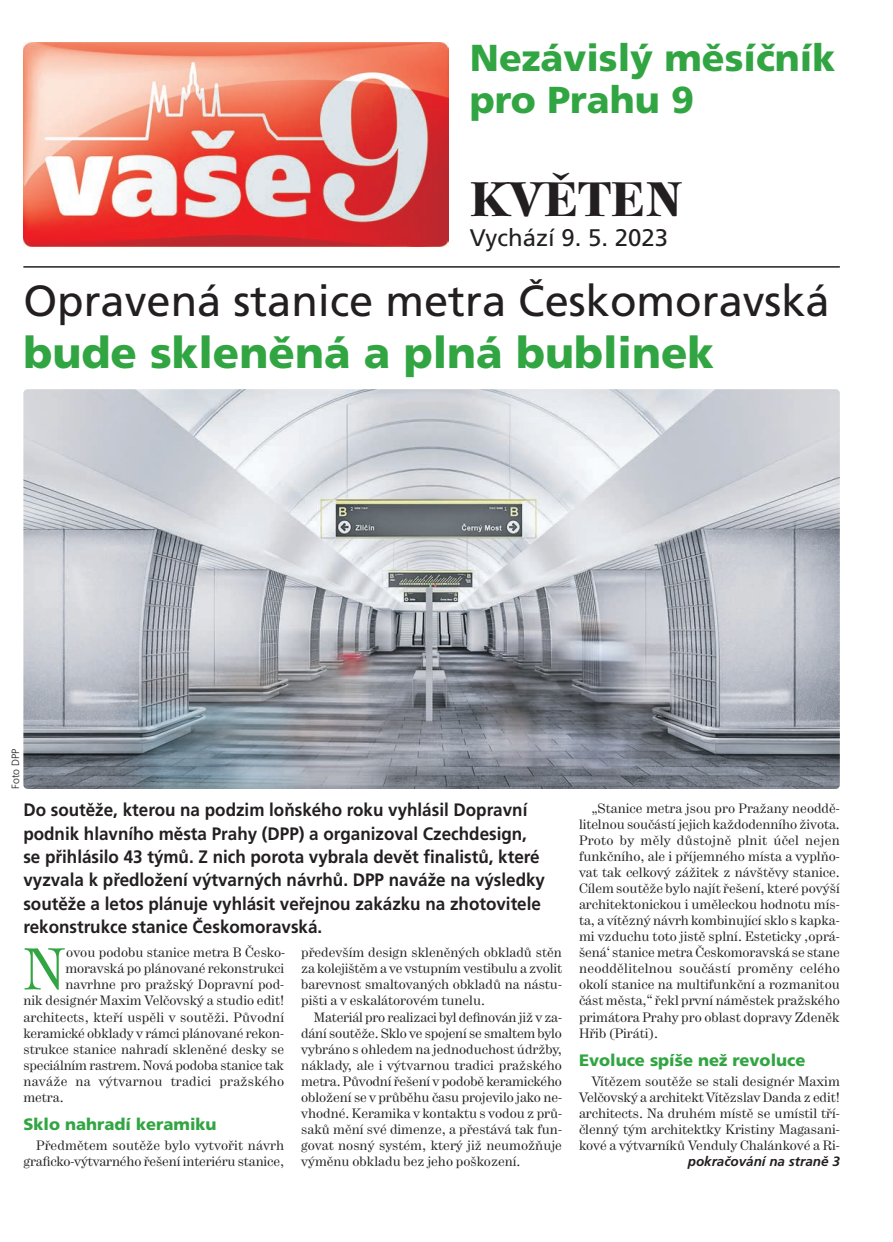
<style>
.page{position:relative;width:893px;height:1242px;background:#fff}
.page>*{position:absolute;margin:0;border:0;box-sizing:border-box;transform-origin:0 0}
.t1{font:58.5px "Hercules";color:#32a543}
.t2{font:500 48px "Hercules";letter-spacing:.015em;color:#231f20}
.t3{font:43.5px "Frutiger CE";color:#231f20}
.t4{font:900 43.5px "Frutiger CE";color:#32a543}
.t5{font:900 37.5px/42px "Frutiger CE";color:#32a543}
.t6{font:24px "Frutiger CE";color:#231f20}
.t7{font:700 18px/23.4px "Frutiger CE";color:#231f20;scale:.95 1}
.t8{font:900 16.5px "Frutiger CE";color:#32a543}
.t9{font:13.5px/16px "Hercules";color:#231f20;text-align:justify}
.t10{font:13.5px "Hercules";letter-spacing:.02em;color:#231f20}
.t11{font:italic 700 13.5px "Frutiger CE";color:#231f20}
.t12{font:300 10.5px "Frutiger CE";color:#231f20}
</style>
<div class="page">
<img style="left:23px;top:43px;width:426px;height:204px">
<hr style="left:23px;top:266px;width:817px;height:2px;background:#231f20">
<img style="left:23px;top:389px;width:817px;height:400px;border-radius:4px">
<h3 class="t5" style="left:470px;top:39px;width:367px">Nezávislý měsíčník pro Prahu 9</h3>
<h2 class="t2" style="left:470px;top:170px;width:213px">KVĚTEN</h2>
<h3 class="t6" style="left:470px;top:227px;width:200px">Vychází 9. 5. 2023</h3>
<h3 class="t3" style="left:23px;top:282px;width:808px">Opravená stanice metra Českomoravská</h3>
<h3 class="t4" style="left:23px;top:335px;width:692px">bude skleněná a plná bublinek</h3>
<p class="t12" style="left:11px;top:789px;width:42px;rotate:-90deg">Foto DPP</p>
<p class="t7" style="left:23px;top:799px;width:551px">Do soutěže, kterou na podzim loňského roku vyhlásil Dopravní podnik hlavního města Prahy (DPP) a organizoval Czechdesign, se přihlásilo 43 týmů. Z nich porota vybrala devět finalistů, které vyzvala k předložení výtvarných návrhů. DPP naváže na výsledky soutěže a letos plánuje vyhlásit veřejnou zakázku na zhotovitele rekonstrukce stanice Českomoravská.</p>
<h1 class="t1" style="left:23px;top:948px;width:44px">N</h1>
<p class="t9" style="left:66px;top:945px;width:220px">ovou podobu stanice metra B Česko-</p>
<p class="t9" style="left:65px;top:961px;width:220px">moravská po plánované rekonstrukci</p>
<p class="t9" style="left:65px;top:977px;width:220px">navrhne pro pražský Dopravní pod-</p>
<p class="t9" style="left:23px;top:993px;width:262px">nik designér Maxim Velčovský a studio edit!</p>
<p class="t9" style="left:23px;top:1010px;width:262px">architects, kteří uspěli v soutěži. Původní</p>
<p class="t9" style="left:23px;top:1026px;width:262px">keramické obklady v rámci plánované rekon-</p>
<p class="t9" style="left:23px;top:1042px;width:262px">strukce stanice nahradí skleněné desky se</p>
<p class="t9" style="left:23px;top:1058px;width:262px">speciálním rastrem. Nová podoba stanice tak</p>
<p class="t10" style="left:23px;top:1076px;width:262px">naváže na výtvarnou tradici pražského</p>
<p class="t9" style="left:23px;top:1090px;width:42px">metra.</p>
<p class="t8" style="left:23px;top:1117px;width:195px">Sklo nahradí keramiku</p>
<p class="t9" style="left:23px;top:1138px;width:262px;text-align:right">Předmětem soutěže bylo vytvořit návrh graficko-výtvarného řešení interiéru stanice,</p>
<p class="t9" style="left:301px;top:945px;width:262px">především design skleněných obkladů stěn za kolejištěm a ve vstupním vestibulu a zvolit barevnost smaltovaných obkladů na nástu&shy;pišti a v eskalátorovém tunelu.</p>
<p class="t9" style="left:301px;top:1010px;width:262px;text-indent:13px">Materiál pro realizaci byl definován již v za&shy;dání soutěže. Sklo ve spojení se smaltem bylo vybráno s ohledem na jednoduchost údržby, náklady, ale i výtvarnou tradici pražského metra. Původní řešení v podobě keramického obložení se v průběhu času projevilo jako ne&shy;vhodné. Keramika v kontaktu s vodou z prů&shy;saků mění své dimenze, a přestává tak fun&shy;govat nosný systém, který již neumožňuje výměnu obkladu bez jeho poškození.</p>
<p class="t9" style="left:579px;top:801px;width:262px;text-indent:13px">„Stanice metra jsou pro Pražany neoddě&shy;litelnou součástí jejich každodenního života.<br>Proto by měly důstojně plnit účel nejen funkčního, ale i příjemného místa a vyplňo&shy;vat tak celkový zážitek z návštěvy stanice.<br>Cílem soutěže bylo najít řešení, které povýší architektonickou i uměleckou hodnotu mís - ta, a vítězný návrh kombinující sklo s kapka - mi vzduchu toto jistě splní. Esteticky ‚oprá&shy;šená‘ stanice metra Českomoravská se stane neoddělitelnou součástí proměny celého okolí stanice na multifunkční a rozmanitou část města,“ řekl první náměstek pražského primátora Prahy pro oblast dopravy Zdeněk Hřib (Piráti).</p>
<p class="t8" style="left:579px;top:1053px;width:228px">Evoluce spíše než revoluce</p>
<p class="t9" style="left:579px;top:1074px;width:262px;text-indent:13px">Vítězem soutěže se stali designér Maxim Velčovský a architekt Vítězslav Danda z edit! architects. Na druhém místě se umístil tří - členný tým architektky Kristiny Magasani&shy;kové a výtvarníků Venduly Chalánkové a Ri-</p>
<p class="t11" style="left:688px;top:1155px;width:154px">pokračování na straně 3</p>
</div>
